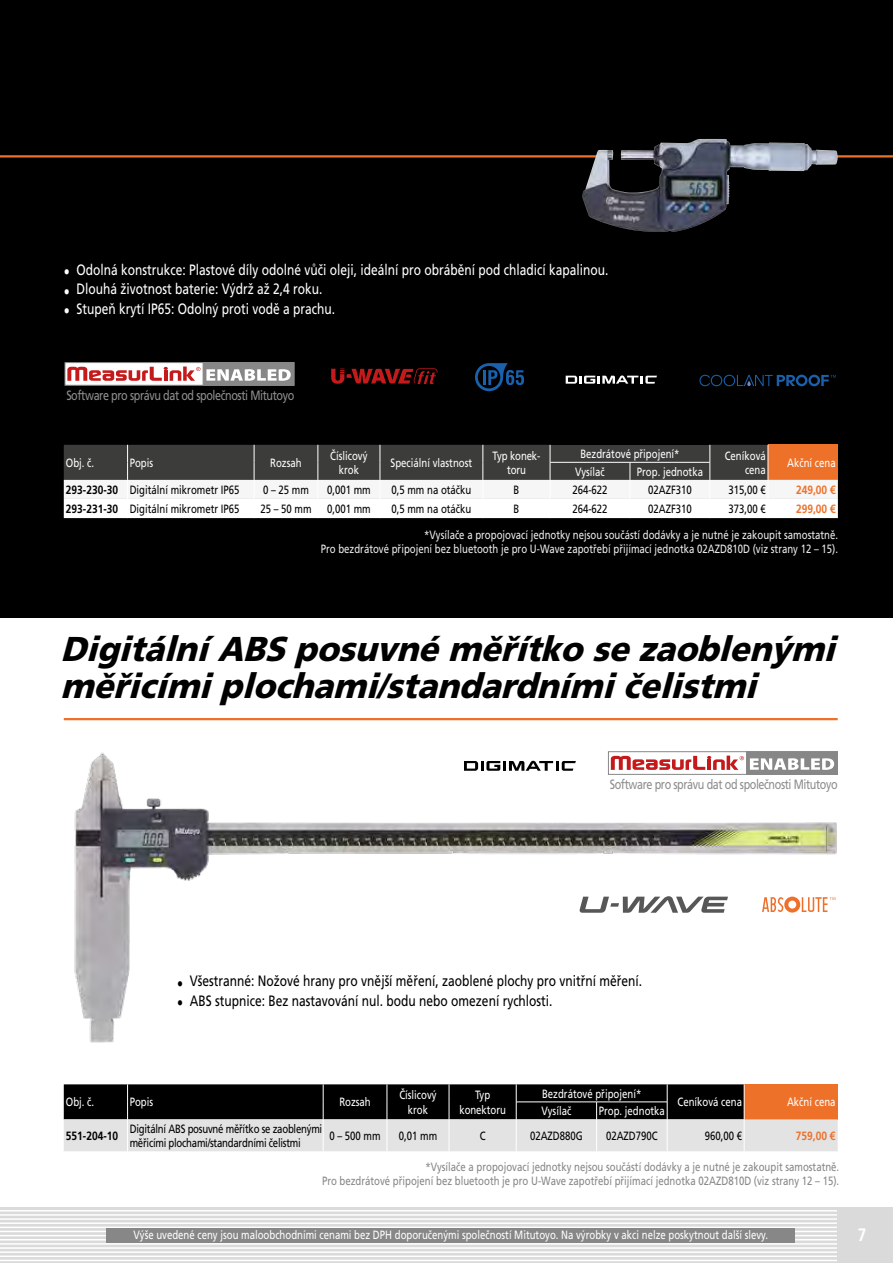
<style>
.page{position:relative;width:893px;height:1263px;background:#fff}
.page>*{position:absolute;margin:0;border:0;box-sizing:border-box;transform-origin:0 0}
.t1{font:italic 900 34.5px/37.5px "Mitutoyo Frutiger";color:#000}
.t2{font:700 18px "Mitutoyo Frutiger";color:#fff}
.t3{font:15px "Mitutoyo Frutiger";color:#fff}
.t4{font:15px "Mitutoyo Frutiger";color:#000}
.t5{font:13.5px "Mitutoyo Frutiger";letter-spacing:-.03em;color:#8d8e8e}
.t6{font:12px/14.4px "Mitutoyo Frutiger";color:#fff;text-align:center}
.t7{font:12px "Mitutoyo Frutiger";color:#000}
.t8{font:12px/14.4px "Mitutoyo Frutiger";color:#878787;text-align:right}
.t9{font:12px/14.4px "Mitutoyo Frutiger";color:#ededed;text-align:right}
.t10{font:12px/14.4px "Mitutoyo Frutiger";letter-spacing:-.02em;color:#000}
.t11{font:700 12px "Mitutoyo Frutiger";color:#ee702a}
.t12{font:700 12px "Mitutoyo Frutiger";color:#000}
.s1{font-weight:700}
</style>
<div class="page">
<div style="left:0;top:1208px;width:838px;height:55px;background:#dadada"></div>
<hr style="left:0;top:1210px;width:838px;height:1px;background:#fff">
<hr style="left:0;top:1214px;width:838px;height:2px;background:#fff">
<hr style="left:0;top:1218px;width:838px;height:2px;background:#fff">
<hr style="left:0;top:1222px;width:838px;height:2px;background:#fff">
<hr style="left:0;top:1226px;width:838px;height:2px;background:#fff">
<hr style="left:0;top:1231px;width:838px;height:1px;background:#fff">
<hr style="left:0;top:1235px;width:838px;height:1px;background:#fff">
<hr style="left:0;top:1239px;width:838px;height:1px;background:#fff">
<hr style="left:0;top:1243px;width:838px;height:1px;background:#fff">
<hr style="left:0;top:1247px;width:838px;height:2px;background:#fff">
<hr style="left:0;top:1251px;width:838px;height:2px;background:#fff">
<hr style="left:0;top:1255px;width:838px;height:2px;background:#fff">
<hr style="left:0;top:1260px;width:838px;height:1px;background:#fff">
<div style="left:838px;top:1208px;width:55px;height:55px;background:#dadada"></div>
<img style="left:74px;top:752px;width:763px;height:291px">
<div style="left:106px;top:1229px;width:689px;height:14px;background:#878787"></div>
<div style="left:0;top:155px;width:893px;height:462px;background:#000"></div>
<div style="left:0;top:0;width:893px;height:155px;background:#000"></div>
<hr style="left:64px;top:718px;width:774px;height:2px;background:#ee712a">
<svg style="left:64px;top:1084px;width:774px;height:67px;background:#7e7671"></svg>
<hr style="left:516px;top:1102px;width:81px;height:1px;background:#fff">
<hr style="left:597px;top:1102px;width:70px;height:1px;background:#fff">
<hr style="left:0;top:155px;width:893px;height:2px;background:#ee712a">
<svg style="left:64px;top:445px;width:774px;height:73px;background:#a8a29f"></svg>
<hr style="left:550px;top:462px;width:80px;height:1px;background:#fff">
<hr style="left:630px;top:462px;width:80px;height:1px;background:#fff">
<img style="left:582px;top:139px;width:147px;height:93px">
<svg style="left:331px;top:368px;width:106px;height:16px"></svg>
<svg style="left:475px;top:363px;width:49px;height:28px"></svg>
<div style="left:65px;top:362px;width:229px;height:24px;background:#fff;border:1px solid #878787"></div>
<svg style="left:67px;top:366px;width:133px;height:15px"></svg>
<div style="left:203px;top:362px;width:91px;height:24px;background:#878787"></div>
<svg style="left:206px;top:369px;width:85px;height:12px"></svg>
<div style="left:608px;top:751px;width:230px;height:24px;background:#fff;border:1px solid #878787"></div>
<svg style="left:611px;top:756px;width:133px;height:14px"></svg>
<div style="left:746px;top:751px;width:92px;height:24px;background:#878787"></div>
<svg style="left:750px;top:758px;width:84px;height:12px"></svg>
<svg style="left:762px;top:897px;width:73px;height:15px"></svg>
<svg style="left:579px;top:896px;width:149px;height:17px"></svg>
<svg style="left:464px;top:761px;width:112px;height:10px"></svg>
<svg style="left:566px;top:375px;width:91px;height:9px"></svg>
<svg style="left:699px;top:375px;width:137px;height:11px"></svg>
<p class="t3" style="left:64px;top:261px;width:546px">• Odolná konstrukce: Plastové díly odolné vůči oleji, ideální pro obrábění pod chladicí kapalinou.</p>
<p class="t3" style="left:64px;top:280px;width:260px">• Dlouhá životnost baterie: Výdrž až 2,4 roku.</p>
<p class="t3" style="left:64px;top:300px;width:273px">• Stupeň krytí IP65: Odolný proti vodě a prachu.</p>
<p class="t5" style="left:66px;top:387px;width:229px">Software pro správu dat od společnosti Mitutoyo</p>
<p class="t6" style="left:66px;top:455px;width:30px">Obj. č.</p>
<p class="t6" style="left:130px;top:455px;width:25px">Popis</p>
<p class="t6" style="left:270px;top:455px;width:33px">Rozsah</p>
<p class="t6" style="left:330px;top:448px;width:39px">Číslicový krok</p>
<p class="t6" style="left:391px;top:455px;width:83px">Speciální vlastnost</p>
<p class="t6" style="left:493px;top:448px;width:49px">Typ konek&shy;toru</p>
<p class="t6" style="left:580px;top:447px;width:101px">Bezdrátové připojení*</p>
<p class="t6" style="left:725px;top:448px;width:43px;text-align:right">Ceníková cena</p>
<p class="t6" style="left:787px;top:455px;width:50px">Akční cena</p>
<p class="t6" style="left:575px;top:464px;width:31px">Vysílač</p>
<p class="t6" style="left:637px;top:464px;width:68px">Prop. jednotka</p>
<p class="t7" style="left:66px;top:483px;width:175px"><span class="s1">293-230-30</span> Digitální mikrometr IP65</p>
<p class="t7" style="left:263px;top:483px;width:47px">0 – 25 mm</p>
<p class="t7" style="left:327px;top:483px;width:45px">0,001 mm</p>
<p class="t7" style="left:391px;top:483px;width:82px">0,5 mm na otáčku</p>
<p class="t7" style="left:514px;top:483px;width:7px">B</p>
<p class="t7" style="left:572px;top:483px;width:37px">264-622</p>
<p class="t7" style="left:648px;top:483px;width:45px">02AZF310</p>
<p class="t7" style="left:728px;top:483px;width:39px">315,00 €</p>
<p class="t11" style="left:796px;top:483px;width:41px">249,00 €</p>
<p class="t7" style="left:66px;top:502px;width:175px"><span class="s1">293-231-30</span> Digitální mikrometr IP65</p>
<p class="t7" style="left:260px;top:502px;width:53px">25 – 50 mm</p>
<p class="t7" style="left:327px;top:502px;width:45px">0,001 mm</p>
<p class="t7" style="left:391px;top:502px;width:82px">0,5 mm na otáčku</p>
<p class="t7" style="left:514px;top:502px;width:7px">B</p>
<p class="t7" style="left:572px;top:502px;width:37px">264-622</p>
<p class="t7" style="left:648px;top:502px;width:45px">02AZF310</p>
<p class="t7" style="left:728px;top:502px;width:39px">373,00 €</p>
<p class="t11" style="left:796px;top:502px;width:41px">299,00 €</p>
<p class="t9" style="left:321px;top:528px;width:519px">*Vysílače a propojovací jednotky nejsou součástí dodávky a je nutné je zakoupit samostatně.<br>Pro bezdrátové připojení bez bluetooth je pro U-Wave zapotřebí přijímací jednotka 02AZD810D (viz strany 12 – 15).</p>
<h1 class="t1" style="left:61px;top:630px;width:786px">DigitálníABSposuvnéměřítko sezaoblenými měřicímiplochami/standardnímičelistmi</h1>
<p class="t5" style="left:610px;top:776px;width:229px">Software pro správu dat od společnosti Mitutoyo</p>
<p class="t4" style="left:177px;top:972px;width:466px">• Všestranné: Nožové hrany pro vnější měření, zaoblené plochy pro vnitřní měření.</p>
<p class="t4" style="left:177px;top:992px;width:377px">• ABS stupnice: Bez nastavování nul. bodu nebo omezení rychlosti.</p>
<p class="t6" style="left:66px;top:1095px;width:30px">Obj. č.</p>
<p class="t6" style="left:130px;top:1095px;width:25px">Popis</p>
<p class="t6" style="left:339px;top:1095px;width:33px">Rozsah</p>
<p class="t6" style="left:399px;top:1088px;width:39px">Číslicový krok</p>
<p class="t6" style="left:459px;top:1088px;width:48px">Typ konektoru</p>
<p class="t6" style="left:542px;top:1086px;width:101px">Bezdrátové připojení*</p>
<p class="t6" style="left:542px;top:1104px;width:31px">Vysílač</p>
<p class="t6" style="left:599px;top:1104px;width:68px">Prop. jednotka</p>
<p class="t6" style="left:677px;top:1095px;width:66px">Ceníková cena</p>
<p class="t6" style="left:787px;top:1095px;width:50px">Akční cena</p>
<p class="t12" style="left:66px;top:1128px;width:54px">551-204-10</p>
<p class="t10" style="left:130px;top:1121px;width:194px">Digitální ABS posuvné měřítko se zaoblenými měřicími plochami/standardními čelistmi</p>
<p class="t7" style="left:329px;top:1128px;width:53px">0 – 500 mm</p>
<p class="t7" style="left:399px;top:1128px;width:40px">0,01 mm</p>
<p class="t7" style="left:480px;top:1128px;width:7px">C</p>
<p class="t7" style="left:530px;top:1128px;width:54px">02AZD880G</p>
<p class="t7" style="left:606px;top:1128px;width:53px">02AZD790C</p>
<p class="t7" style="left:705px;top:1128px;width:39px">960,00 €</p>
<p class="t11" style="left:796px;top:1128px;width:41px">759,00 €</p>
<p class="t8" style="left:322px;top:1159px;width:519px">*Vysílače a propojovací jednotky nejsou součástí dodávky a je nutné je zakoupit samostatně.<br>Pro bezdrátové připojení bez bluetooth je pro U-Wave zapotřebí přijímací jednotka 02AZD810D (viz strany 12 – 15).</p>
<p class="t6" style="left:133px;top:1227px;width:636px">Výše uvedené ceny jsou maloobchodními cenami bez DPH doporučenými společností Mitutoyo. Na výrobky v akci nelze poskytnout další slevy.</p>
<h2 class="t2" style="left:858px;top:1224px;width:10px">7</h2>
</div>
